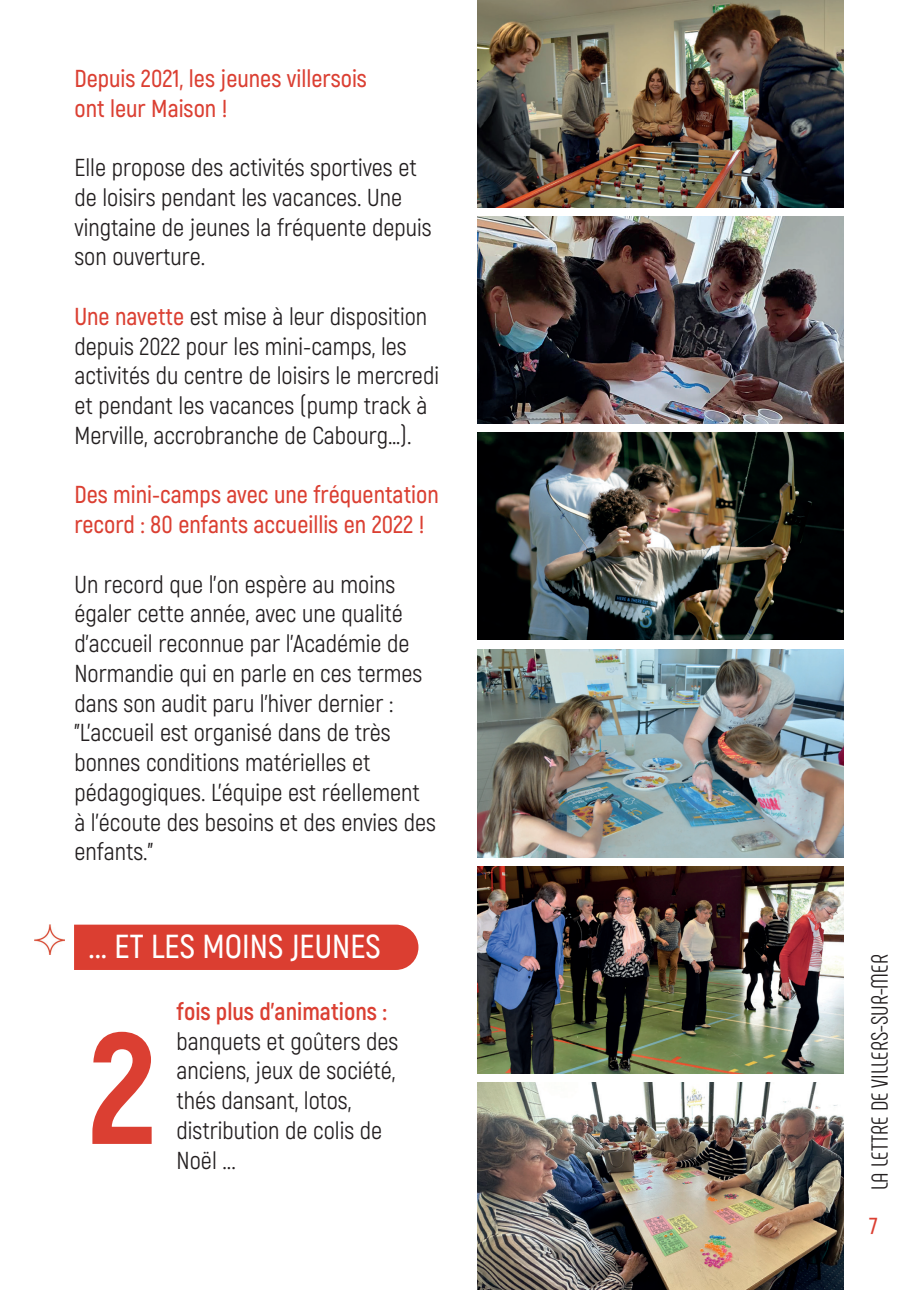
<style>
.page{position:relative;width:918px;height:1290px;background:#fff}
.page>*{position:absolute;margin:0;border:0;box-sizing:border-box;transform-origin:0 0}
.t1{font:800 157.5px "Akrobat";color:#db3f32}
.t2{font:600 33.25px "Akrobat";color:#fff}
.t3{font:24.5px/29.8px "Akrobat";color:#231f20}
.t4{font:600 24.5px/29.8px "Akrobat";color:#db3f32}
.t5{font:700 24.5px "Akrobat";color:#db3f32}
.t6{font:23.1px "Phenomena";color:#231f20}
.t7{font:600 23.1px "Akrobat";color:#db3f32}
.s1{font-weight:600;color:#db3f32}
</style>
<div class="page">
<div style="left:74px;top:924px;width:344px;height:46px;background:#db3e31"></div>
<img style="left:35px;top:924px;width:30px;height:31px">
<img style="left:477px;top:1083px;width:366px;height:207px">
<img style="left:477px;top:866px;width:366px;height:207px">
<img style="left:477px;top:432px;width:366px;height:208px">
<img style="left:477px;top:650px;width:366px;height:207px">
<img style="left:477px;top:216px;width:366px;height:208px">
<img style="left:477px;top:0;width:366px;height:207px">
<p class="t4" style="left:74px;top:63px;width:294px">Depuis 2021, les jeunes villersois ont leur Maison !</p>
<p class="t3" style="left:74px;top:153px;width:359px">Elle propose des activités sportives et de loisirs pendant les vacances. Une vingtaine de jeunes la fréquente depuis son ouverture.</p>
<p class="t3" style="left:74px;top:301px;width:366px"><span class="s1">Une navette</span> est mise à leur disposition depuis 2022 pour les mini-camps, les activités du centre de loisirs le mercredi et pendant les vacances (pump track à Merville, accrobranche de Cabourg…).</p>
<p class="t4" style="left:74px;top:480px;width:366px">Des mini-camps avec une fréquentation record : 80 enfants accueillis en 2022 !</p>
<p class="t3" style="left:74px;top:569px;width:363px">Un record que l'on espère au moins égaler cette année, avec une qualité d'accueil reconnue par l'Académie de Normandie qui en parle en ces termes dans son audit paru l'hiver dernier : "L’accueil est organisé dans de très bonnes conditions matérielles et pédagogiques. L’équipe est réellement à l’écoute des besoins et des envies des enfants."</p>
<h2 class="t2" style="left:88px;top:926px;width:294px">... ET LES MOINS JEUNES</h2>
<h1 class="t1" style="left:88px;top:988px;width:69px">2</h1>
<p class="t5" style="left:177px;top:996px;width:212px">fois plus d'animations :</p>
<p class="t3" style="left:177px;top:1026px;width:223px">banquets et goûters des anciens, jeux de société, thés dansant, lotos, distribution de colis de</p>
<p class="t3" style="left:177px;top:1145px;width:61px">Noël ...</p>
<p class="t6" style="left:866px;top:1190px;width:237px;rotate:-90deg">LA LETTRE DE VILLERS-SUR-MER</p>
<p class="t7" style="left:869px;top:1211px;width:10px">7</p>
</div>
